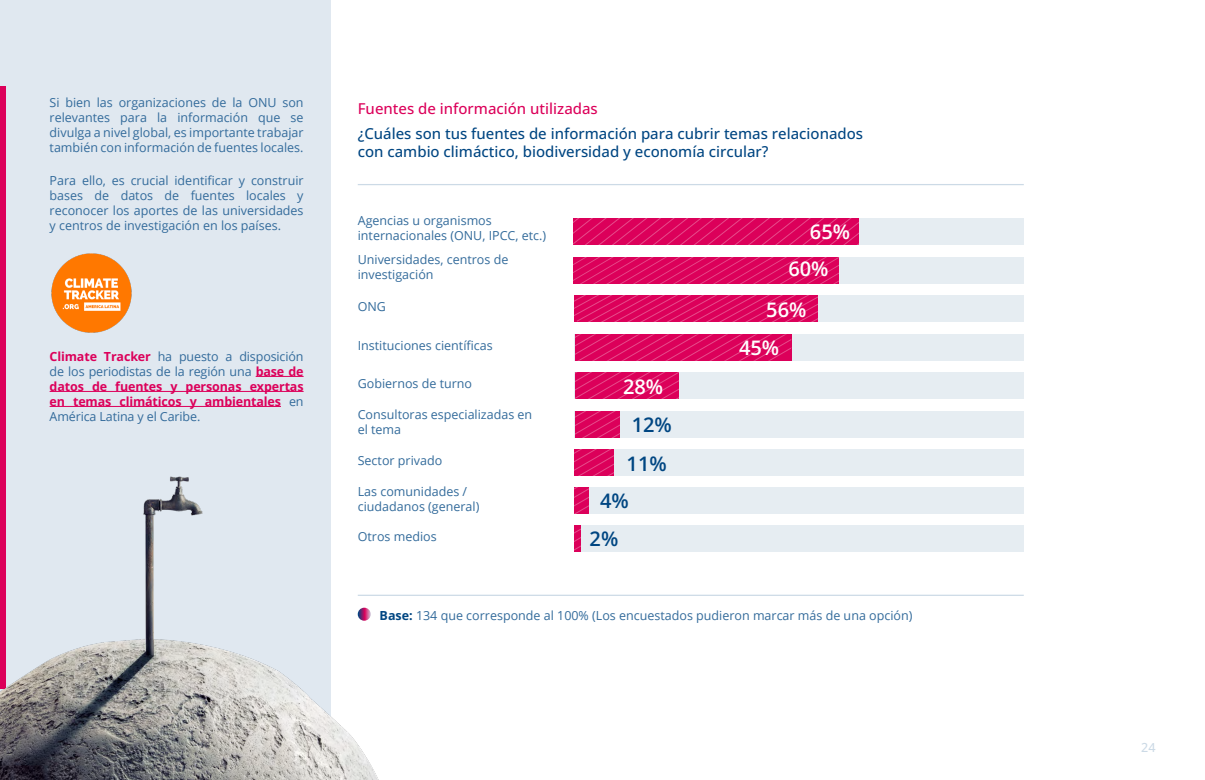
<style>
.page{position:relative;width:1205px;height:780px;background:#fff}
.page>*{position:absolute;margin:0;border:0;box-sizing:border-box;transform-origin:0 0}
.t1{font:600 20px "Open Sans";color:#fff}
.t2{font:600 20px "Open Sans";color:#004682}
.t3{font:500 15px/18px "Open Sans";color:#004682}
.t4{font:500 15px "Open Sans";color:#dc005a}
.cuerpo_texto{font:12.5px/15px "Open Sans";color:#336b9b}
.cuerpo_texto-2{font:700 12.5px/15px "Open Sans";letter-spacing:-.01em;color:#dc005a;text-align:justify}
.t5{font:500 12.5px "Open Sans";color:#ccdae6}
.s1{font-weight:400;color:#336b9b}
.s2{font-weight:700;color:#004682}
</style>
<div class="page">
<div style="left:0;top:0;width:330px;height:780px;background:#e0e8f0"></div>
<hr style="left:256px;top:376px;width:48px;height:1px;background:#dc005a">
<hr style="left:50px;top:391px;width:254px;height:1px;background:#dc005a">
<hr style="left:50px;top:406px;width:231px;height:1px;background:#dc005a">
<div style="left:0;top:86px;width:6px;height:131px;background:#dc005a"></div>
<div style="left:0;top:217px;width:6px;height:78px;background:#dc005a"></div>
<div style="left:0;top:295px;width:6px;height:79px;background:#dc005a"></div>
<div style="left:0;top:374px;width:6px;height:78px;background:#dc005a"></div>
<div style="left:0;top:452px;width:6px;height:79px;background:#dc005a"></div>
<img style="left:0;top:457px;width:379px;height:323px">
<img style="left:51px;top:253px;width:81px;height:80px">
<hr style="left:358px;top:184px;width:666px;height:1px;background:#ccdae6">
<hr style="left:358px;top:594px;width:666px;height:2px;background:#ccdae6">
<div style="left:573px;top:218px;width:451px;height:27px;background:#e6edf2"></div>
<div style="left:575px;top:257px;width:449px;height:26px;background:#e6edf2"></div>
<div style="left:575px;top:334px;width:449px;height:27px;background:#e6edf2"></div>
<div style="left:575px;top:372px;width:449px;height:27px;background:#e6edf2"></div>
<div style="left:575px;top:411px;width:449px;height:26px;background:#e6edf2"></div>
<div style="left:575px;top:449px;width:449px;height:26px;background:#e6edf2"></div>
<div style="left:575px;top:487px;width:449px;height:27px;background:#e6edf2"></div>
<div style="left:575px;top:525px;width:449px;height:27px;background:#e6edf2"></div>
<div style="left:575px;top:296px;width:449px;height:26px;background:#e6edf2"></div>
<svg style="left:573px;top:218px;width:285px;height:27px;background:#dd085f"></svg>
<svg style="left:573px;top:257px;width:266px;height:26px;background:#dd0960"></svg>
<svg style="left:575px;top:334px;width:216px;height:27px;background:#dd0960"></svg>
<svg style="left:575px;top:372px;width:103px;height:27px;background:#dd0a60"></svg>
<svg style="left:575px;top:411px;width:44px;height:26px"></svg>
<svg style="left:575px;top:449px;width:39px;height:26px"></svg>
<svg style="left:575px;top:487px;width:14px;height:27px"></svg>
<svg style="left:575px;top:525px;width:6px;height:27px"></svg>
<svg style="left:575px;top:296px;width:243px;height:26px;background:#dd0b61"></svg>
<svg style="left:358px;top:607px;width:13px;height:13px"></svg>
<p class="cuerpo_texto" style="left:50px;top:95px;width:255px;text-align:justify">Si bien las organizaciones de la ONU son relevantes para la información que se divulga a nivel global, es importante trabajar también con información de fuentes locales.</p>
<p class="cuerpo_texto" style="left:50px;top:172px;width:255px;text-align:justify">Para ello, es crucial identificar y construir bases de datos de fuentes locales y reconocer los aportes de las universidades y centros de investigación en los países.</p>
<p class="cuerpo_texto-2" style="left:50px;top:348px;width:255px">Climate Tracker <span class="s1">ha puesto a disposición de los periodistas de la región una</span> base de datos de fuentes y personas expertas en temas climáticos y ambientales <span class="s1">en América Latina y el Caribe.</span></p>
<p class="t4" style="left:358px;top:98px;width:242px">Fuentes de información utilizadas</p>
<p class="t3" style="left:358px;top:124px;width:507px">¿Cuáles son tus fuentes de información para cubrir temas relacionados con cambio climáctico, biodiversidad y economía circular?</p>
<p class="cuerpo_texto" style="left:358px;top:213px;width:190px">Agencias u organismos internacionales (ONU, IPCC, etc.)</p>
<p class="cuerpo_texto" style="left:358px;top:251px;width:152px">Universidades, centros de investigación</p>
<p class="cuerpo_texto" style="left:358px;top:299px;width:30px">ONG</p>
<p class="cuerpo_texto" style="left:358px;top:337px;width:136px">Instituciones científicas</p>
<p class="cuerpo_texto" style="left:358px;top:375px;width:116px">Gobiernos de turno</p>
<p class="cuerpo_texto" style="left:358px;top:406px;width:176px">Consultoras especializadas en el tema</p>
<p class="cuerpo_texto" style="left:358px;top:453px;width:86px">Sector privado</p>
<p class="cuerpo_texto" style="left:358px;top:484px;width:123px">Las comunidades / ciudadanos (general)</p>
<p class="cuerpo_texto" style="left:358px;top:528px;width:80px">Otros medios</p>
<p class="t1" style="left:623px;top:372px;width:42px">28%</p>
<p class="t2" style="left:632px;top:411px;width:42px">12%</p>
<p class="t2" style="left:626px;top:449px;width:42px">11%</p>
<p class="t2" style="left:600px;top:487px;width:30px">4%</p>
<p class="t2" style="left:589px;top:525px;width:30px">2%</p>
<p class="t1" style="left:810px;top:218px;width:42px">65%</p>
<p class="t1" style="left:788px;top:255px;width:42px">60%</p>
<p class="t1" style="left:766px;top:295px;width:42px">56%</p>
<p class="t1" style="left:739px;top:334px;width:42px">45%</p>
<p class="cuerpo_texto" style="left:380px;top:607px;width:534px"><span class="s2">Base:</span> 134 que corresponde al 100% (Los encuestados pudieron marcar más de una opción)</p>
<p class="t5" style="left:1141px;top:739px;width:16px">24</p>
</div>
